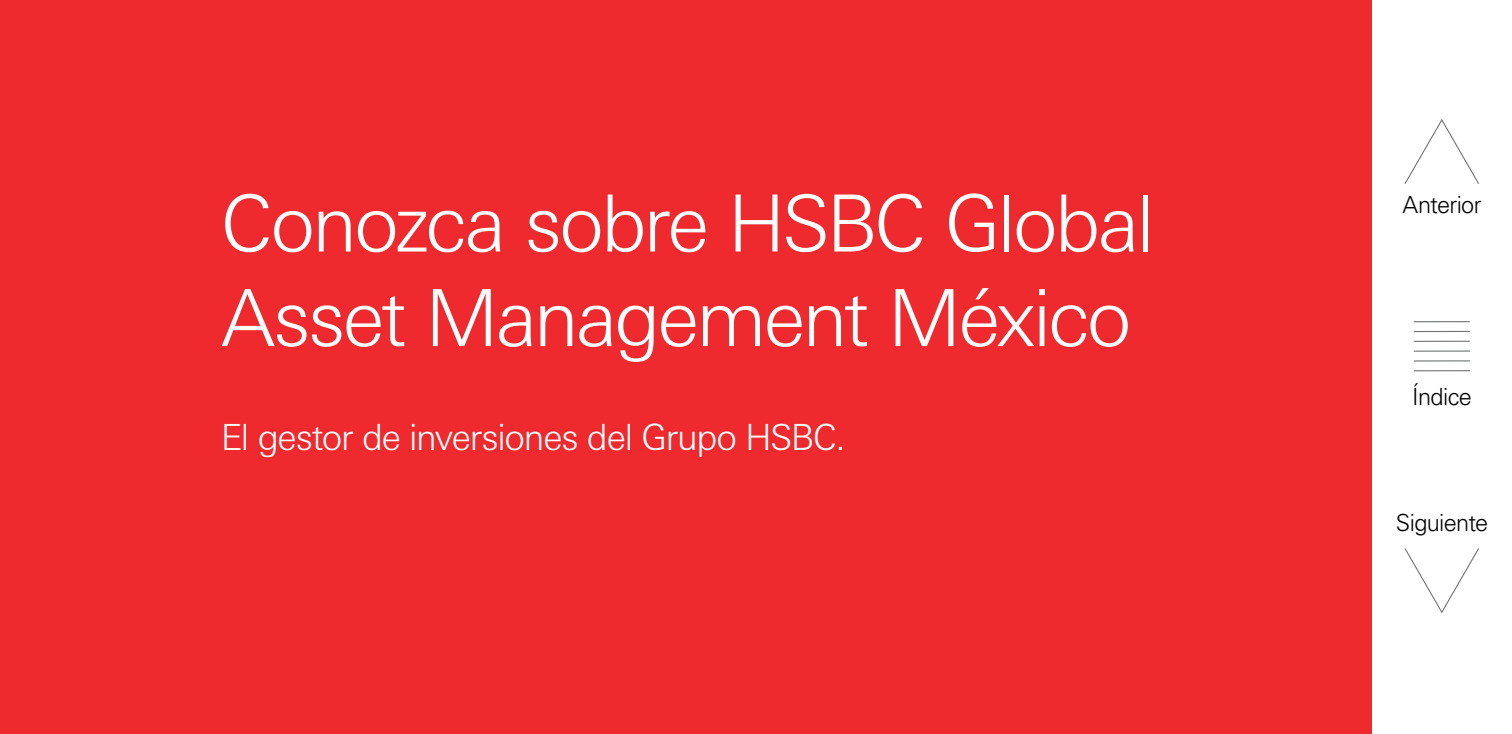
<style>
.page{position:relative;width:1512px;height:734px;background:#fff}
.page>*{position:absolute;margin:0;border:0;box-sizing:border-box;transform-origin:0 0}
.t1{font:300 78.75px/94.5px "Univers Nextfor HSBC";letter-spacing:-.04em;color:#fff}
.t2{font:300 36px "Univers Nextfor HSBC";letter-spacing:-.035em;color:#fff}
.t3{font:300 23.62px "Univers";letter-spacing:-.03em;color:#000}
</style>
<div class="page">
<div style="left:0;top:0;width:1371px;height:733px;background:#ee2a2f"></div>
<svg style="left:1404px;top:548px;width:75px;height:66px"></svg>
<hr style="left:1413px;top:321px;width:56px;height:1px;background:#727574">
<hr style="left:1413px;top:331px;width:56px;height:1px;background:#727574">
<hr style="left:1413px;top:340px;width:56px;height:2px;background:#727574">
<hr style="left:1413px;top:350px;width:56px;height:1px;background:#727574">
<hr style="left:1413px;top:360px;width:56px;height:1px;background:#727574">
<hr style="left:1413px;top:370px;width:56px;height:1px;background:#727574">
<svg style="left:1404px;top:119px;width:75px;height:65px"></svg>
<p class="t1" style="left:221px;top:171px;width:935px">Conozca sobre HSBC Global<br>Asset Management México</p>
<p class="t2" style="left:221px;top:411px;width:626px">El gestor de inversiones del Grupo HSBC.</p>
<p class="t3" style="left:1402px;top:190px;width:81px">Anterior</p>
<p class="t3" style="left:1412px;top:382px;width:61px">Índice</p>
<p class="t3" style="left:1396px;top:508px;width:94px">Siguiente</p>
</div>
